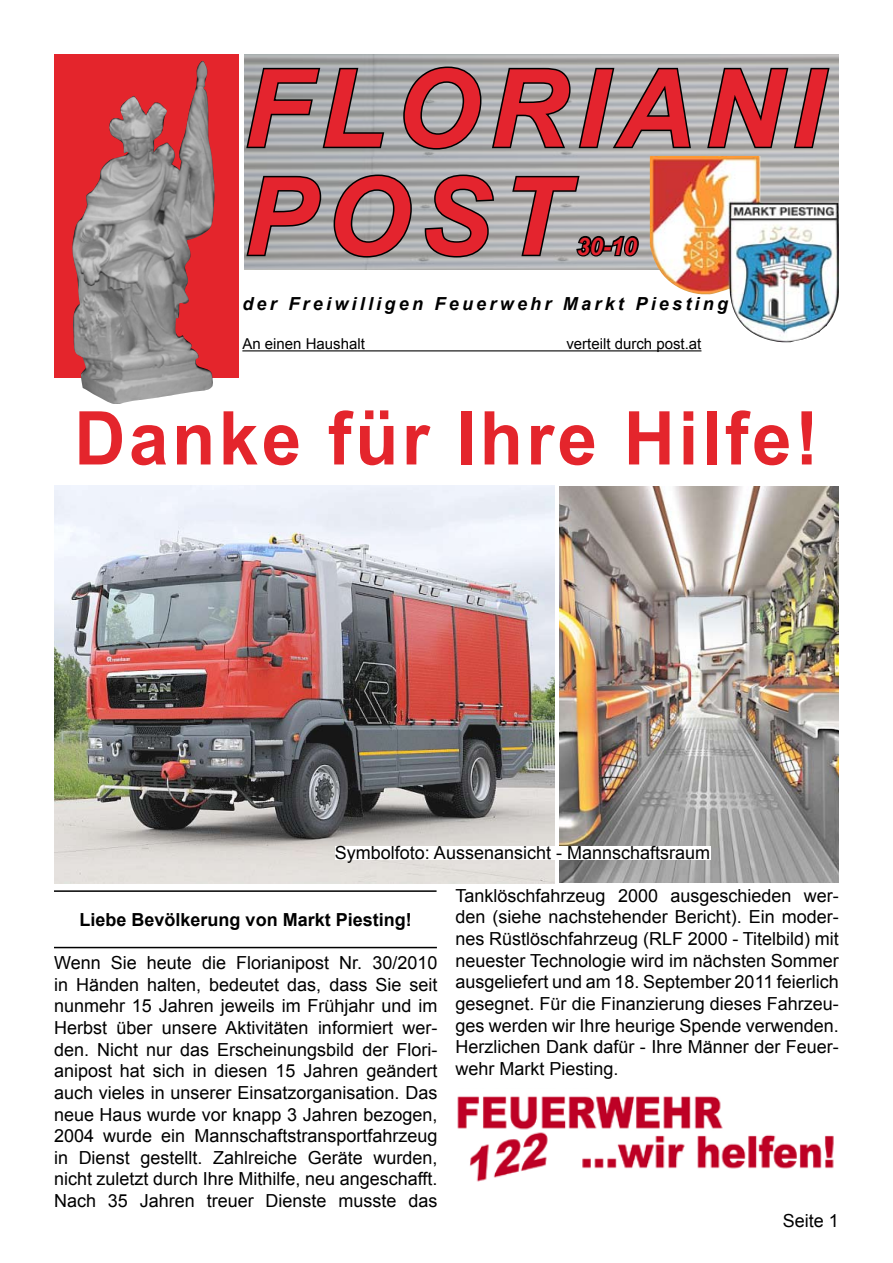
<style>
.page{position:relative;width:893px;height:1263px;background:#fff}
.page>*{position:absolute;margin:0;border:0;box-sizing:border-box;transform-origin:0 0}
.t1{font:italic 700 108px/108px "Arial";letter-spacing:.09em;color:#e4242e}
.t2{font:700 74.25px "Arial";letter-spacing:.05em;color:#e4252c;scale:.95 1}
.t3{font:italic 700 24px "Arial";color:#e4242e}
.t4{font:18px/21.6px "Arial";color:#000;text-align:justify}
.t5{font:italic 700 18px "Arial";letter-spacing:.18em;color:#000}
.t6{font:700 18px "Arial";color:#000}
.t7{font:15px "Arial";color:#000}
</style>
<div class="page">
<img style="left:560px;top:486px;width:279px;height:397px">
<img style="left:54px;top:485px;width:500px;height:398px">
<div style="left:54px;top:54px;width:185px;height:323px;background:#e4252c"></div>
<img style="left:70px;top:61px;width:145px;height:343px">
<img style="left:650px;top:156px;width:189px;height:186px">
<svg style="left:244px;top:66px;width:142px;height:84px"></svg>
<svg style="left:402px;top:65px;width:81px;height:86px"></svg>
<svg style="left:490px;top:66px;width:203px;height:84px"></svg>
<svg style="left:705px;top:66px;width:126px;height:84px"></svg>
<svg style="left:245px;top:174px;width:78px;height:84px"></svg>
<svg style="left:332px;top:173px;width:81px;height:86px"></svg>
<svg style="left:423px;top:173px;width:73px;height:86px"></svg>
<svg style="left:510px;top:174px;width:131px;height:84px"></svg>
<hr style="left:54px;top:890px;width:383px;height:2px;background:#000">
<hr style="left:54px;top:947px;width:383px;height:1px;background:#000">
<hr style="left:242px;top:350px;width:459px;height:1px;background:#000">
<img style="left:457px;top:1096px;width:377px;height:86px">
<div style="left:335px;top:846px;width:375px;height:13px;background:#fff"></div>
<h1 class="t1" style="left:244px;top:59px;width:580px">FLORIANI<br>POST</h1>
<h3 class="t3" style="left:577px;top:231px;width:62px">30-10</h3>
<p class="t5" style="left:242px;top:292px;width:487px">der Freiwilligen Feuerwehr Markt Piesting</p>
<p class="t7" style="left:242px;top:334px;width:124px">An einen Haushalt</p>
<p class="t7" style="left:566px;top:334px;width:137px">verteilt durch post.at</p>
<h2 class="t2" style="left:74px;top:389px;width:785px">Danke für Ihre Hilfe!</h2>
<p class="t4" style="left:335px;top:842px;width:377px">Symbolfoto: Aussenansicht - Mannschaftsraum</p>
<p class="t6" style="left:80px;top:908px;width:334px">Liebe Bevölkerung von Markt Piesting!</p>
<p class="t4" style="left:54px;top:952px;width:385px">Wenn Sie heute die Florianipost Nr. 30/2010 in Händen halten, bedeutet das, dass Sie seit nunmehr 15 Jahren jeweils im Frühjahr und im Herbst über unsere Aktivitäten informiert wer&shy;den. Nicht nur das Erscheinungsbild der Flori&shy;anipost hat sich in diesen 15 Jahren geändert auch vieles in unserer Einsatzorganisation. Das neue Haus wurde vor knapp 3 Jahren bezogen, 2004 wurde ein Mannschaftstransportfahrzeug in Dienst gestellt. Zahlreiche Geräte wurden, nicht zuletzt durch Ihre Mithilfe, neu angeschafft.<br>Nach 35 Jahren treuer Dienste musste das</p>
<p class="t4" style="left:455px;top:885px;width:385px">Tanklöschfahrzeug 2000 ausgeschieden wer&shy;den (siehe nachstehender Bericht). Ein moder&shy;nes Rüstlöschfahrzeug (RLF 2000 - Titelbild) mit neuester Technologie wird im nächsten Sommer ausgeliefert und am 18. September 2011 feierlich gesegnet. Für die Finanzierung dieses Fahrzeu&shy;ges werden wir Ihre heurige Spende verwenden.<br>Herzlichen Dank dafür - Ihre Männer der Feuer&shy;wehr Markt Piesting.</p>
<p class="t4" style="left:783px;top:1210px;width:58px">Seite 1</p>
</div>
